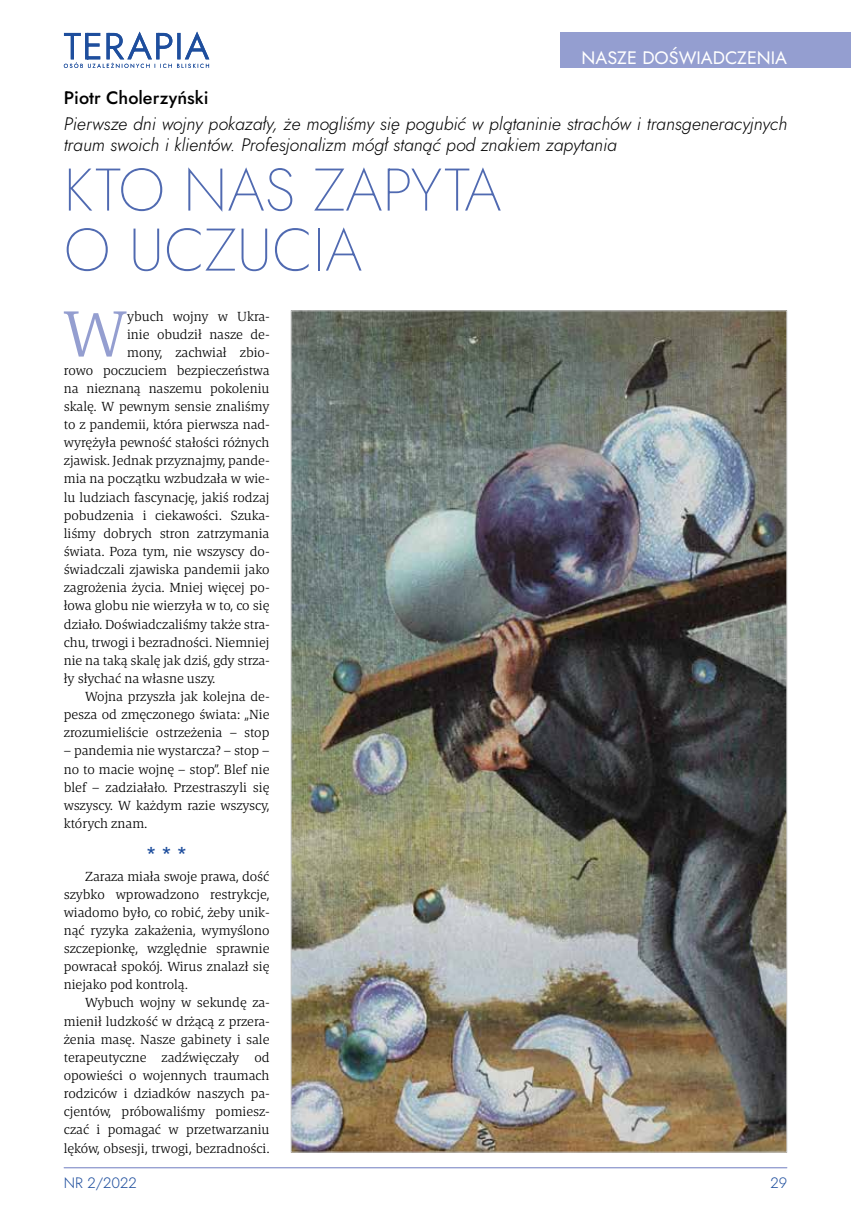
<style>
.page{position:relative;width:851px;height:1212px;background:#fff}
.page>*{position:absolute;margin:0;border:0;box-sizing:border-box;transform-origin:0 0}
.t1{font:300 66.75px "Askan";color:#949ed0}
.t2{font:60px/60px "Jost";color:#506ab1}
.t3{font:italic 300 18px/21px "Jost";color:#000}
.t4{font:18px "Jost";color:#fff}
.t5{font:500 18px "Jost";color:#000}
.t6{font:500 17.25px "Jost";color:#1e4e9d}
.t7{font:15px "Jost";color:#1e4e9d}
.t8{font:300 13.5px/18.1px "Askan";color:#000;text-align:justify}
</style>
<div class="page">
<div style="left:560px;top:33px;width:290px;height:35px;background:#949ed0"></div>
<svg style="left:64px;top:32px;width:145px;height:36px"></svg>
<hr style="left:64px;top:1167px;width:723px;height:1px;background:#949ed0">
<img style="left:293px;top:312px;width:492px;height:838px">
<h3 class="t4" style="left:581px;top:45px;width:207px">NASZE DOŚWIADCZENIA</h3>
<h3 class="t4" style="left:677px;top:45px;width:111px">TYTUŁ DZIAŁU</h3>
<h3 class="t5" style="left:64px;top:86px;width:146px">Piotr Cholerzyński</h3>
<h3 class="t3" style="left:64px;top:113px;width:724px">Pierwsze dni wojny pokazały, że mogliśmy się pogubić w plątaninie strachów i transgeneracyjnych traum swoich i klientów. Profesjonalizm mógł stanąć pod znakiem zapytania</h3>
<h2 class="t2" style="left:64px;top:160px;width:439px">KTO NAS ZAPYTA<br>O UCZUCIA</h2>
<h1 class="t1" style="left:63px;top:294px;width:65px">W</h1>
<p class="t8" style="left:127px;top:307px;width:144px">ybuch wojny w Ukra-</p>
<p class="t8" style="left:127px;top:325px;width:144px">inie obudził nasze de-</p>
<p class="t8" style="left:127px;top:343px;width:144px">mony, zachwiał zbio-</p>
<p class="t8" style="left:64px;top:361px;width:207px">rowo poczuciem bezpieczeństwa</p>
<p class="t8" style="left:64px;top:379px;width:207px">na nieznaną naszemu pokoleniu</p>
<p class="t8" style="left:64px;top:397px;width:207px">skalę. W pewnym sensie znaliśmy</p>
<p class="t8" style="left:64px;top:415px;width:207px">to z pandemii, która pierwsza nad-</p>
<p class="t8" style="left:64px;top:434px;width:207px">wyrężyła pewność stałości różnych</p>
<p class="t8" style="left:64px;top:452px;width:207px">zjawisk. Jednak przyznajmy, pande-</p>
<p class="t8" style="left:64px;top:470px;width:207px">mia na początku wzbudzała w wie-</p>
<p class="t8" style="left:64px;top:488px;width:207px">lu ludziach fascynację, jakiś rodzaj</p>
<p class="t8" style="left:64px;top:506px;width:207px">pobudzenia i ciekawości. Szuka-</p>
<p class="t8" style="left:64px;top:524px;width:207px">liśmy dobrych stron zatrzymania</p>
<p class="t8" style="left:64px;top:542px;width:207px">świata. Poza tym, nie wszyscy do-</p>
<p class="t8" style="left:64px;top:560px;width:207px">świadczali zjawiska pandemii jako</p>
<p class="t8" style="left:64px;top:579px;width:207px">zagrożenia życia. Mniej więcej po-</p>
<p class="t8" style="left:64px;top:597px;width:207px">łowa globu nie wierzyła w to, co się</p>
<p class="t8" style="left:64px;top:615px;width:207px">działo. Doświadczaliśmy także stra-</p>
<p class="t8" style="left:64px;top:633px;width:207px">chu, trwogi i bezradności. Niemniej</p>
<p class="t8" style="left:64px;top:651px;width:207px">nie na taką skalę jak dziś, gdy strza-</p>
<p class="t8" style="left:64px;top:669px;width:153px">ły słychać na własne uszy.</p>
<p class="t8" style="left:85px;top:687px;width:186px">Wojna przyszła jak kolejna de-</p>
<p class="t8" style="left:64px;top:706px;width:207px">pesza od zmęczonego świata: „Nie</p>
<p class="t8" style="left:64px;top:724px;width:207px">zrozumieliście ostrzeżenia – stop</p>
<p class="t8" style="left:64px;top:742px;width:207px">– pandemia nie wystarcza? – stop – no to macie wojnę – stop”. Blef nie blef – zadziałało. Przestraszyli się wszyscy. W każdym razie wszyscy, których znam.</p>
<p class="t6" style="left:146px;top:842px;width:42px">* * *</p>
<p class="t8" style="left:64px;top:867px;width:207px;text-indent:21px">Zaraza miała swoje prawa, dość szybko wprowadzono restrykcje, wiadomo było, co robić, żeby unik&shy;nąć ryzyka zakażenia, wymyślono szczepionkę, względnie sprawnie powracał spokój. Wirus znalazł się niejako pod kontrolą.</p>
<p class="t8" style="left:64px;top:994px;width:207px;text-indent:21px">Wybuch wojny w sekundę za&shy;mienił ludzkość w drżącą z przera&shy;żenia masę. Nasze gabinety i sale terapeutyczne zadźwięczały od opowieści o wojennych traumach rodziców i dziadków naszych pa&shy;cjentów, próbowaliśmy pomiesz&shy;czać i pomagać w przetwarzaniu lęków, obsesji, trwogi, bezradności.</p>
<p class="t7" style="left:64px;top:1172px;width:74px">NR 2/2022</p>
<p class="t7" style="left:770px;top:1172px;width:18px">29</p>
</div>
